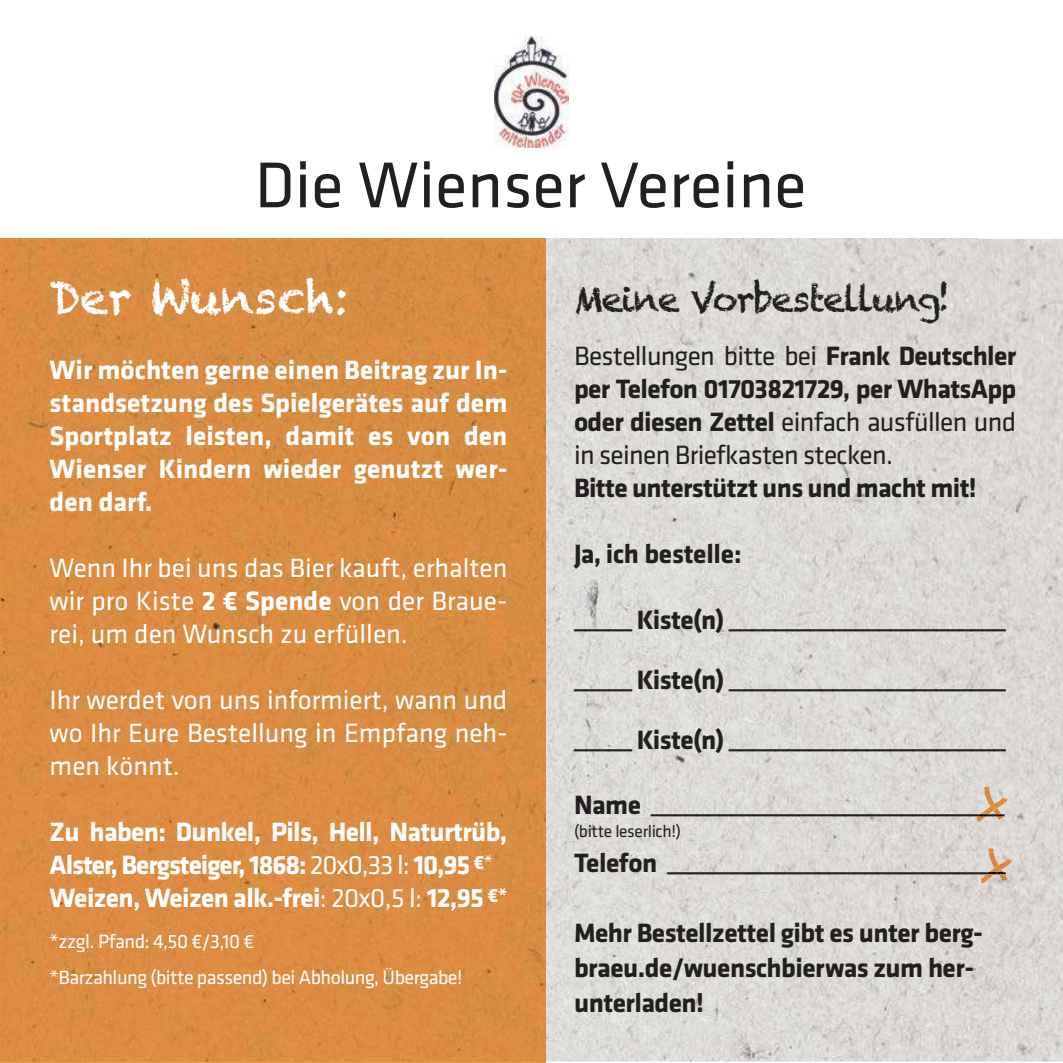
<style>
.page{position:relative;width:1063px;height:1063px;background:#fff}
.page>*{position:absolute;margin:0;border:0;box-sizing:border-box;transform-origin:0 0}
.t1{font:67px "Klavika";color:#221f1f}
.t2{font:45px "Chalkduster";color:#fff}
.t3{font:35px "Chalkduster";letter-spacing:-.05em;color:#221f1f}
.t4{font:700 27.5px/60px "Klavika";letter-spacing:-.02em;color:#221f1f;text-align:justify}
.t5{font:700 27.5px/33px "Klavika";letter-spacing:-.025em;color:#fff;text-align:justify}
.t6{font:27.5px/33px "Klavika";color:#fff;text-align:justify}
.t7{font:27.5px/33px "Klavika";letter-spacing:-.025em;color:#221f1f;text-align:justify}
.t8{font:20px/36px "Klavika";letter-spacing:-.025em;color:#fff}
.t9{font:17.5px "Klavika";letter-spacing:-.02em;color:#221f1f}
.s1{font-weight:700}
.s2{font-weight:400}
</style>
<div class="page">
<img style="left:0;top:239px;width:1063px;height:823px">
<img style="left:576px;top:796px;width:429px;height:21px">
<img style="left:574px;top:852px;width:432px;height:22px">
<hr style="left:0;top:1062px;width:546px;height:1px;background:#f09b44">
<svg style="left:984px;top:787px;width:19px;height:10px"></svg>
<img style="left:977px;top:798px;width:31px;height:24px">
<img style="left:978px;top:797px;width:27px;height:20px">
<svg style="left:989px;top:848px;width:5px;height:4px"></svg>
<img style="left:989px;top:852px;width:10px;height:7px">
<img style="left:981px;top:859px;width:31px;height:25px">
<img style="left:987px;top:861px;width:19px;height:13px">
<img style="left:495px;top:36px;width:73px;height:111px">
<h1 class="t1" style="left:255px;top:154px;width:553px">Die Wienser Vereine</h1>
<h2 class="t2" style="left:50px;top:271px;width:301px">Der Wunsch:</h2>
<p class="t5" style="left:50px;top:354px;width:459px">Wir möchten gerne einen Beitrag zur In&shy;standsetzung des Spielgerätes auf dem Sportplatz leisten, damit es von den Wienser Kindern wieder genutzt wer&shy;den darf.</p>
<p class="t6" style="left:50px;top:553px;width:459px">Wenn Ihr bei uns das Bier kauft, erhalten wir pro Kiste <span class="s1">2 € Spende</span> von der Braue&shy;rei, um den Wunsch zu erfüllen.</p>
<p class="t6" style="left:50px;top:685px;width:459px">Ihr werdet von uns informiert, wann und wo Ihr Eure Bestellung in Empfang neh&shy;men könnt.</p>
<p class="t5" style="left:50px;top:816px;width:459px;text-align:left">Zu haben: Dunkel, Pils, Hell, Naturtrüb,<br>Alster, Bergsteiger, 1868: <span class="s2">20x0,33 l:</span> 10,95 <sup>€</sup><sup>*<br></sup>Weizen, Weizen alk.-frei<span class="s2">: 20x0,5 l:</span> 12,95 <sup>€*</sup></p>
<p class="t8" style="left:50px;top:924px;width:414px">*zzgl. Pfand: 4,50 €/3,10 €<br>*Barzahlung (bitte passend) bei Abholung, Übergabe!</p>
<p class="t3" style="left:574px;top:277px;width:378px">Meine Vorbestellung!</p>
<p class="t7" style="left:574px;top:340px;width:444px">Bestellungen bitte bei <span class="s1">Frank Deutschler per Telefon 01703821729, per WhatsApp oder diesen Zettel</span> einfach ausfüllen und in seinen Briefkasten stecken.</p>
<p class="t4" style="left:574px;top:458px;width:404px">Bitte unterstützt uns und macht mit!</p>
<p class="t4" style="left:574px;top:524px;width:169px">Ja, ich bestelle:</p>
<p class="t4" style="left:574px;top:590px;width:434px">_____ Kiste(n) ________________________ _____ Kiste(n) ________________________ _____ Kiste(n) ________________________</p>
<p class="t4" style="left:574px;top:776px;width:432px">Name _______________________________</p>
<p class="t9" style="left:574px;top:823px;width:108px">(bitte leserlich!)</p>
<p class="t4" style="left:574px;top:833px;width:433px">Telefon _____________________________</p>
<p class="t4" style="left:574px;top:916px;width:410px;line-height:35px;text-align:left">Mehr Bestellzettel gibt es unter berg&shy;braeu.de/wuenschbierwas zum her&shy;unterladen!</p>
</div>
